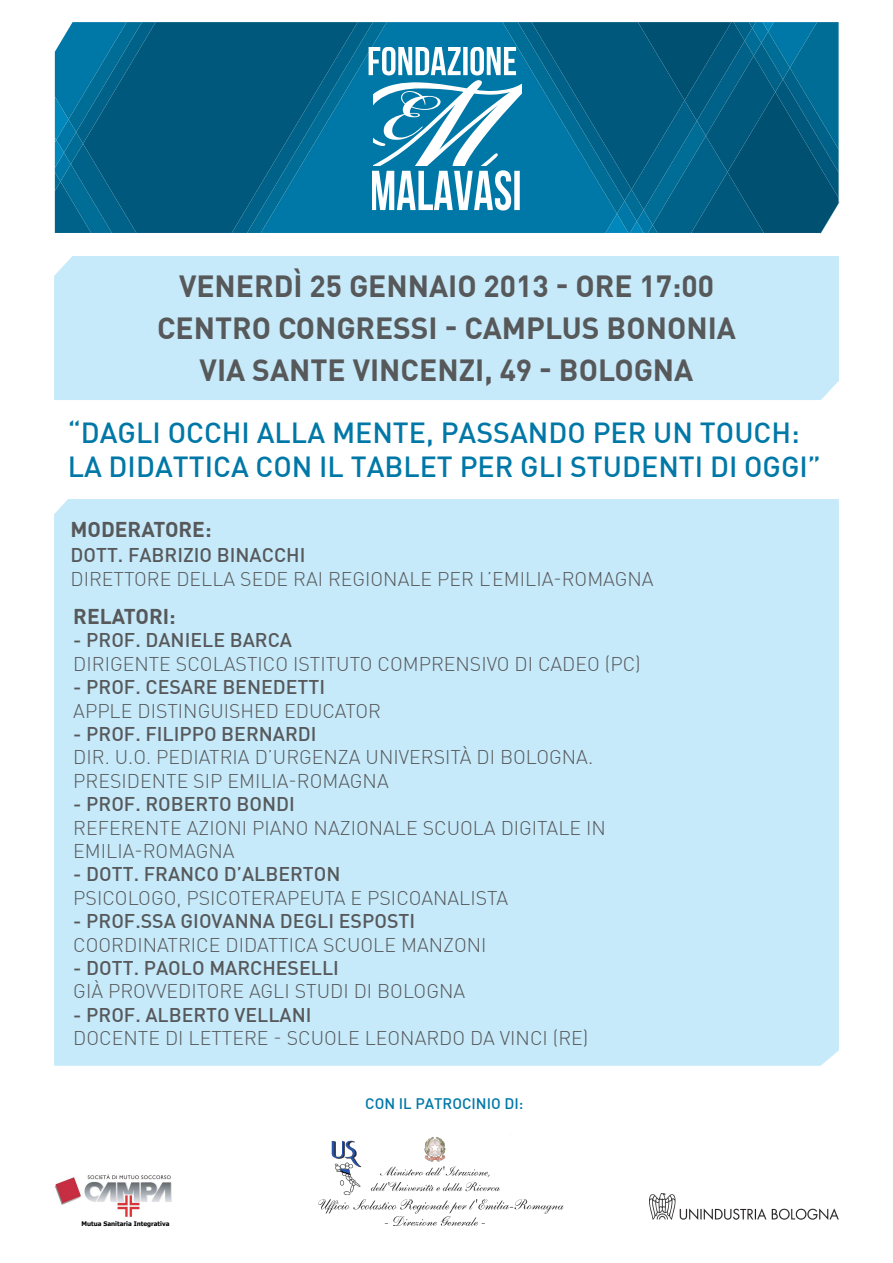
<style>
.page{position:relative;width:893px;height:1263px;background:#fff}
.page>*{position:absolute;margin:0;border:0;box-sizing:border-box;transform-origin:0 0}
.t1{font:700 30px "DIN Pro";color:#57585a}
.t2{font:500 28.5px/34.2px "DIN";color:#0078a7}
.t3{font:700 21px "DIN Pro";color:#57585a}
.t4{font:300 19.5px "DIN Pro";color:#57585a}
.t5{font:500 19.5px "DIN";color:#57585a}
.t6{font:500 15px "DIN";color:#0078a7}
.t7{font:700 6.3px "Tahoma";color:#000}
</style>
<div class="page">
<div style="left:54px;top:499px;width:785px;height:567px;background:#c6eafa"></div>
<div style="left:54px;top:256px;width:785px;height:144px;background:#c6eafa"></div>
<div style="left:156px;top:22px;width:76px;height:211px;background:#00587c"></div>
<svg style="left:55px;top:22px;width:101px;height:211px;background:#04678e"></svg>
<svg style="left:232px;top:22px;width:607px;height:211px;background:#157298"></svg>
<img style="left:55px;top:1174px;width:117px;height:43px">
<img style="left:318px;top:1137px;width:246px;height:89px">
<img style="left:649px;top:1193px;width:190px;height:26px">
<p class="t1" style="left:179px;top:267px;width:536px">VENERDÌ 25 GENNAIO 2013 - ORE 17:00</p>
<p class="t1" style="left:157px;top:309px;width:580px">CENTRO CONGRESSI - CAMPLUS BONONIA</p>
<p class="t1" style="left:200px;top:351px;width:495px">VIA SANTE VINCENZI, 49 - BOLOGNA</p>
<p class="t2" style="left:68px;top:414px;width:755px">“DAGLI OCCHI ALLA MENTE, PASSANDO PER UN TOUCH:<br>LA DIDATTICA CON IL TABLET PER GLI STUDENTI DI OGGI”</p>
<p class="t3" style="left:71px;top:516px;width:142px">MODERATORE:</p>
<p class="t5" style="left:71px;top:543px;width:236px">DOTT. FABRIZIO BINACCHI</p>
<p class="t4" style="left:71px;top:567px;width:585px">DIRETTORE DELLA SEDE RAI REGIONALE PER L’EMILIA-ROMAGNA</p>
<p class="t3" style="left:73px;top:602px;width:104px">RELATORI:</p>
<p class="t5" style="left:73px;top:628px;width:220px">- PROF. DANIELE BARCA</p>
<p class="t4" style="left:73px;top:652px;width:569px">DIRIGENTE SCOLASTICO ISTITUTO COMPRENSIVO DI CADEO (PC)</p>
<p class="t5" style="left:73px;top:675px;width:253px">- PROF. CESARE BENEDETTI</p>
<p class="t4" style="left:73px;top:698px;width:309px">APPLE DISTINGUISHED EDUCATOR</p>
<p class="t5" style="left:73px;top:721px;width:245px">- PROF. FILIPPO BERNARDI</p>
<p class="t4" style="left:73px;top:745px;width:521px">DIR. U.O. PEDIATRIA D’URGENZA UNIVERSITÀ DI BOLOGNA.</p>
<p class="t4" style="left:73px;top:769px;width:317px">PRESIDENTE SIP EMILIA-ROMAGNA</p>
<p class="t5" style="left:73px;top:792px;width:223px">- PROF. ROBERTO BONDI</p>
<p class="t4" style="left:73px;top:815px;width:534px">REFERENTE AZIONI PIANO NAZIONALE SCUOLA DIGITALE IN</p>
<p class="t4" style="left:73px;top:839px;width:163px">EMILIA-ROMAGNA</p>
<p class="t5" style="left:73px;top:862px;width:269px">- DOTT. FRANCO D’ALBERTON</p>
<p class="t4" style="left:73px;top:886px;width:436px">PSICOLOGO, PSICOTERAPEUTA E PSICOANALISTA</p>
<p class="t5" style="left:73px;top:909px;width:343px">- PROF.SSA GIOVANNA DEGLI ESPOSTI</p>
<p class="t4" style="left:73px;top:932px;width:415px">COORDINATRICE DIDATTICA SCUOLE MANZONI</p>
<p class="t5" style="left:73px;top:955px;width:267px">- DOTT. PAOLO MARCHESELLI</p>
<p class="t4" style="left:73px;top:979px;width:393px">GIÀ PROVVEDITORE AGLI STUDI DI BOLOGNA</p>
<p class="t5" style="left:73px;top:1002px;width:240px">- PROF. ALBERTO VELLANI</p>
<p class="t4" style="left:73px;top:1026px;width:517px">DOCENTE DI LETTERE - SCUOLE LEONARDO DA VINCI (RE)</p>
<p class="t7" style="left:81px;top:1219px;width:90px">Mutua Sanitaria Integrativa</p>
<p class="t6" style="left:365px;top:1094px;width:160px">CON IL PATROCINIO DI:</p>
</div>
